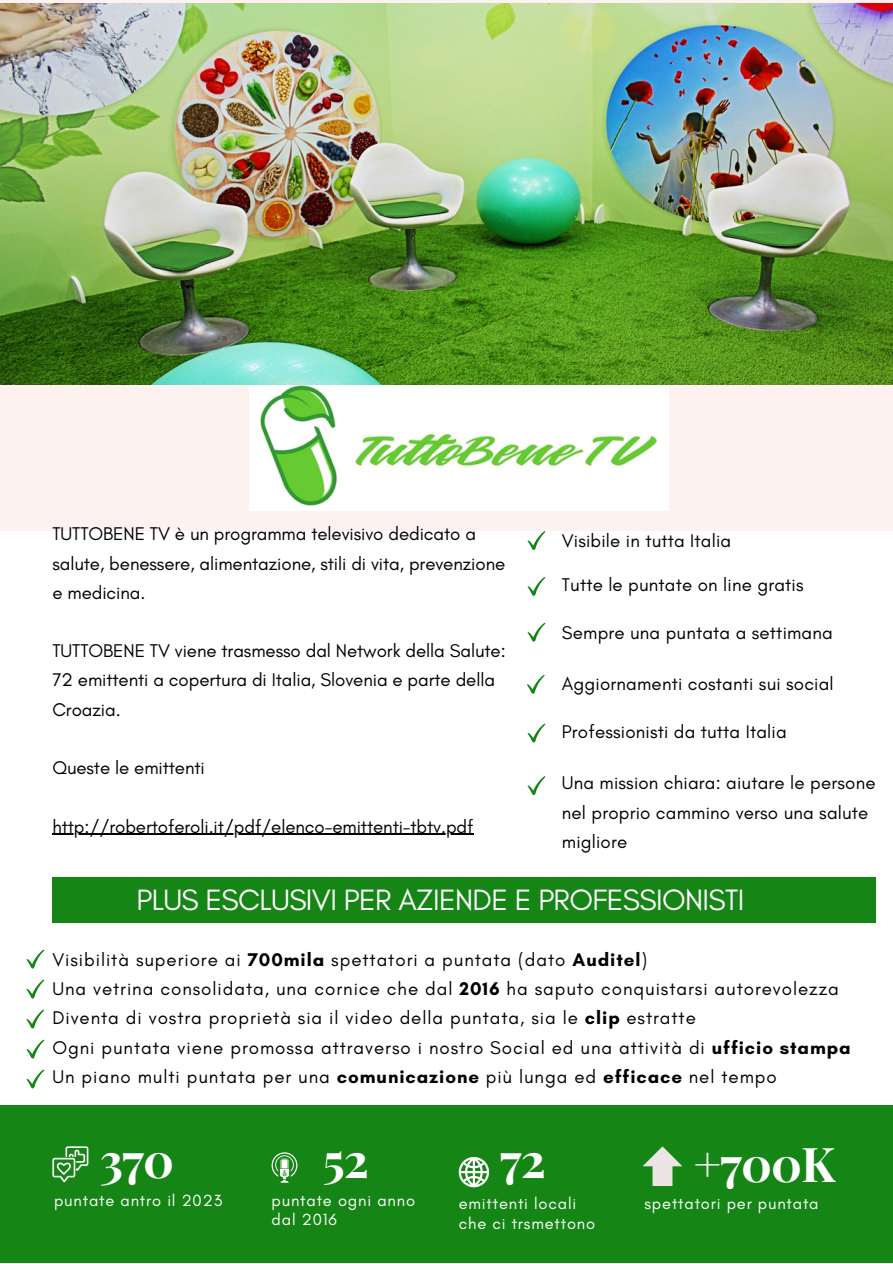
<style>
.page{position:relative;width:893px;height:1264px;background:#fff}
.page>*{position:absolute;margin:0;border:0;box-sizing:border-box;transform-origin:0 0}
.t1{font:700 48px "Playfair Display";letter-spacing:-.02em;color:#fff}
.t2{font:30px "Glacial Indifference";letter-spacing:-.02em;color:#fff}
.t3{font:18.75px/29.2px "Glacial Indifference";letter-spacing:.01em;color:#000}
.t4{font:18.75px/29.2px "Glacial Indifference";letter-spacing:.05em;color:#000}
.t5{font:16.5px/19px "Glacial Indifference";letter-spacing:.05em;color:#fff}
.s1{font-weight:700}
</style>
<div class="page">
<div style="left:0;top:0;width:892px;height:531px;background:#fdf2f0"></div>
<div style="left:0;top:1105px;width:892px;height:157px;background:#158616"></div>
<svg style="left:458px;top:1157px;width:31px;height:30px"></svg>
<svg style="left:52px;top:1146px;width:36px;height:36px"></svg>
<svg style="left:271px;top:1152px;width:26px;height:30px"></svg>
<svg style="left:527px;top:622px;width:18px;height:19px"></svg>
<svg style="left:526px;top:675px;width:18px;height:18px"></svg>
<svg style="left:527px;top:723px;width:18px;height:19px"></svg>
<svg style="left:527px;top:531px;width:18px;height:19px"></svg>
<svg style="left:527px;top:776px;width:18px;height:19px"></svg>
<svg style="left:527px;top:577px;width:18px;height:19px"></svg>
<img style="left:250px;top:384px;width:418px;height:127px">
<svg style="left:643px;top:1146px;width:39px;height:40px"></svg>
<img style="left:0;top:3px;width:892px;height:381px">
<hr style="left:52px;top:833px;width:421px;height:1px;background:#000">
<div style="left:52px;top:876px;width:823px;height:46px;background:#158616"></div>
<svg style="left:26px;top:949px;width:18px;height:19px"></svg>
<svg style="left:26px;top:979px;width:18px;height:19px"></svg>
<svg style="left:26px;top:1009px;width:18px;height:19px"></svg>
<svg style="left:26px;top:1039px;width:18px;height:19px"></svg>
<svg style="left:26px;top:1069px;width:18px;height:19px"></svg>
<p class="t3" style="left:52px;top:519px;width:454px">TUTTOBENE TV è un programma televisivo dedicato a salute, benessere, alimentazione, stili di vita, prevenzione e medicina.</p>
<p class="t3" style="left:562px;top:526px;width:171px">Visibile in tutta Italia</p>
<p class="t3" style="left:562px;top:569px;width:243px">Tutte le puntate on line gratis</p>
<p class="t3" style="left:562px;top:618px;width:272px">Sempre una puntata a settimana</p>
<p class="t3" style="left:562px;top:668px;width:273px">Aggiornamenti costanti sui social</p>
<p class="t3" style="left:562px;top:717px;width:226px">Professionisti da tutta Italia</p>
<p class="t3" style="left:562px;top:768px;width:315px">Una mission chiara: aiutare le persone nel proprio cammino verso una salute migliore</p>
<h2 class="t2" style="left:136px;top:881px;width:609px">PLUS ESCLUSIVI PER AZIENDE E PROFESSIONISTI</h2>
<p class="t3" style="left:52px;top:636px;width:454px">TUTTOBENE TV viene trasmesso dal Network della Salute:<br>72 emittenti a copertura di Italia, Slovenia e parte della<br>Croazia.</p>
<p class="t3" style="left:52px;top:753px;width:154px">Queste le emittenti</p>
<p class="t3" style="left:52px;top:811px;width:422px">http://robertoferoli.it/pdf/elenco-emittenti-tbtv.pdf</p>
<p class="t4" style="left:52px;top:944px;width:799px">Visibilità superiore ai <span class="s1">700mila</span> spettatori a puntata (dato <span class="s1">Auditel</span>)<br>Una vetrina consolidata, una cornice che dal <span class="s1">2016</span> ha saputo conquistarsi autorevolezza Diventa di vostra proprietà sia il video della puntata, sia le <span class="s1">clip</span> estratte<br>Ogni puntata viene promossa attraverso i nostro Social ed una attività di <span class="s1">ufficio stampa </span>Un piano multi puntata per una <span class="s1">comunicazione</span> più lunga ed <span class="s1">efficace</span> nel tempo</p>
<h1 class="t1" style="left:323px;top:1126px;width:48px">52</h1>
<h1 class="t1" style="left:500px;top:1126px;width:47px">72</h1>
<h1 class="t1" style="left:693px;top:1130px;width:143px">+700K</h1>
<h1 class="t1" style="left:100px;top:1126px;width:76px">370</h1>
<p class="t5" style="left:54px;top:1190px;width:170px">puntate antro il 2023</p>
<p class="t5" style="left:458px;top:1194px;width:138px">emittenti locali che ci trsmettono</p>
<p class="t5" style="left:271px;top:1190px;width:145px">puntate ogni anno dal 2016</p>
<p class="t5" style="left:644px;top:1194px;width:176px">spettatori per puntata</p>
</div>
